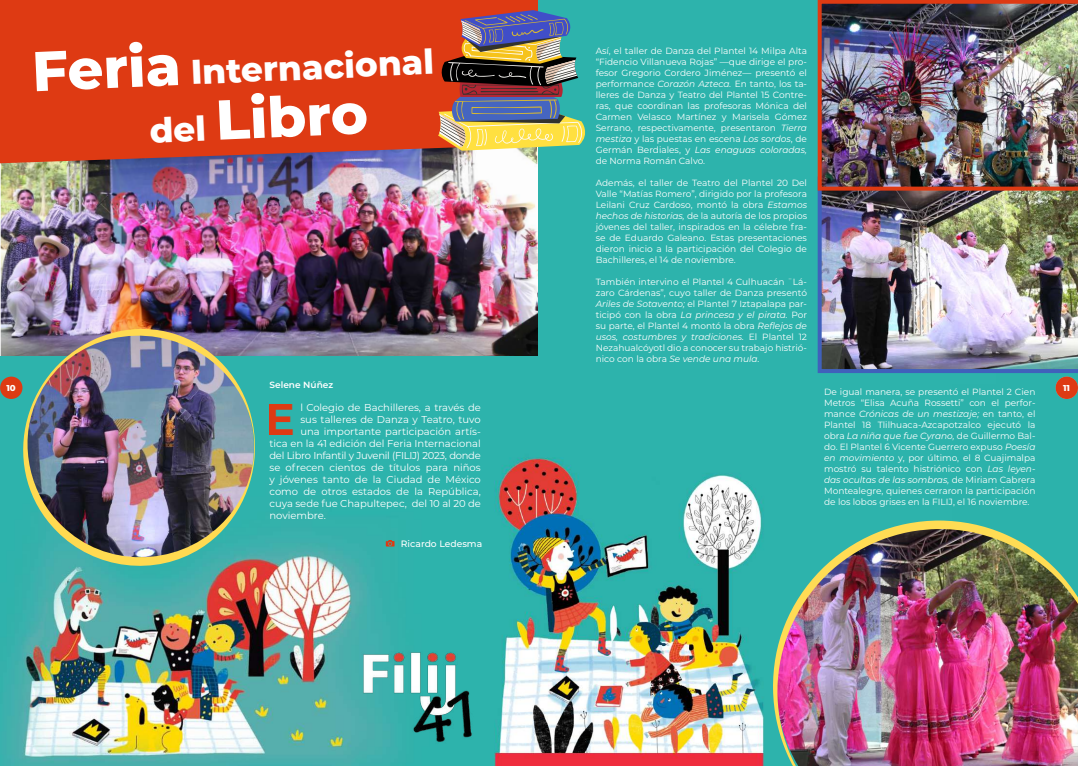
<style>
.page{position:relative;width:1078px;height:766px;background:#fff}
.page>*{position:absolute;margin:0;border:0;box-sizing:border-box;transform-origin:0 0}
.t1{font:800 55.9px "Montserrat";color:#fff}
.t2{font:700 44.3px "Montserrat";color:#de3a13}
.t3{font:800 34.2px "Montserrat";color:#fff}
.t4{font:10px "Montserrat";color:#fff}
.t5{font:10px "Montserrat";letter-spacing:-.03em;color:#fff}
.t6{font:500 9.2px "Montserrat";color:#fff}
.t7{font:9px/11px "Montserrat";color:#fff;text-align:justify}
.t8{font:600 9px "Montserrat";color:#fff}
.t9{font:800 8.6px "Montserrat";color:#fff}
.s1{font-style:italic}
</style>
<div class="page">
<div style="left:951px;top:373px;width:126px;height:147px;background:#2cb2ab"></div>
<img style="left:1px;top:163px;width:537px;height:193px">
<div style="left:0;top:0;width:539px;height:163px;background:#de3a13"></div>
<div style="left:539px;top:0;width:456px;height:384px;background:#2db3ac"></div>
<div style="left:1055px;top:376px;width:22px;height:23px;background:#de3a13;border-radius:50%"></div>
<img style="left:0;top:356px;width:539px;height:409px">
<img style="left:495px;top:366px;width:456px;height:399px">
<svg style="left:386px;top:540px;width:8px;height:6px"></svg>
<img style="left:817px;top:190px;width:260px;height:183px">
<img style="left:817px;top:0;width:260px;height:190px">
<img style="left:343px;top:626px;width:156px;height:136px">
<img style="left:772px;top:520px;width:305px;height:245px">
<img style="left:0;top:304px;width:255px;height:273px">
<div style="left:0;top:376px;width:22px;height:23px;background:#de3a13;border-radius:50%"></div>
<svg style="left:438px;top:10px;width:153px;height:141px;background:#847d6d"></svg>
<div style="left:150px;top:115px;width:54px;height:28px;background:#de3a13"></div>
<h1 class="t1" style="left:30px;top:31px;width:150px;rotate:-3deg">Feria</h1>
<h3 class="t3" style="left:190px;top:46px;width:245px;rotate:-2deg">Internacional</h3>
<h1 class="t1" style="left:213px;top:79px;width:154px;rotate:-3deg">Libro</h1>
<p class="t9" style="left:6px;top:381px;width:11px">10</p>
<p class="t8" style="left:269px;top:378px;width:65px">Selene Núñez</p>
<h2 class="t2" style="left:266px;top:387px;width:31px">E</h2>
<p class="t4" style="left:300px;top:400px;width:182px">l Colegio de Bachilleres, a través de</p>
<p class="t4" style="left:300px;top:412px;width:182px">sus talleres de Danza y Teatro, tuvo</p>
<p class="t4" style="left:300px;top:424px;width:182px">una importante participación artís-</p>
<p class="t4" style="left:269px;top:436px;width:213px">tica en la 41 edición del Feria Internacional</p>
<p class="t5" style="left:269px;top:448px;width:213px">del Libro Infantil y Juvenil (FILIJ) 2023, donde</p>
<p class="t4" style="left:269px;top:460px;width:213px">se ofrecen cientos de títulos para niños</p>
<p class="t4" style="left:269px;top:472px;width:213px">y jóvenes tanto de la Ciudad de México</p>
<p class="t4" style="left:269px;top:484px;width:213px">como de otros estados de la República,</p>
<p class="t4" style="left:269px;top:496px;width:213px">cuya sede fue Chapultepec, del 10 al 20 de</p>
<p class="t4" style="left:269px;top:508px;width:58px">noviembre.</p>
<p class="t6" style="left:401px;top:536px;width:83px">Ricardo Ledesma</p>
<p class="t7" style="left:595px;top:45px;width:213px">Así, el taller de Danza del Plantel 14 Milpa Alta “Fidencio Villanueva Rojas” —que dirige el pro&shy;fesor Gregorio Cordero Jiménez— presentó el performance <span class="s1">Corazón Azteca.</span> En tanto, los ta&shy;lleres de Danza y Teatro del Plantel 15 Contre&shy;ras, que coordinan las profesoras Mónica del Carmen Velasco Martínez y Marisela Gómez Serrano, respectivamente, presentaron <span class="s1">Tierra mestiza</span> y las puestas en escena <span class="s1">Los sordos</span>, de Germán Berdiales, y <span class="s1">Las enaguas coloradas, </span>de Norma Román Calvo.</p>
<p class="t7" style="left:595px;top:176px;width:213px">Además, el taller de Teatro del Plantel 20 Del Valle “Matías Romero”, dirigido por la profesora Leilani Cruz Cardoso, montó la obra <span class="s1">Estamos hechos de historias,</span> de la autoría de los propios jóvenes del taller, inspirados en la célebre fra&shy;se de Eduardo Galeano. Estas presentaciones dieron inicio a la participación del Colegio de Bachilleres, el 14 de noviembre.</p>
<p class="t7" style="left:595px;top:275px;width:213px">También intervino el Plantel 4 Culhuacán ¨Lá&shy;zaro Cárdenas”, cuyo taller de Danza presentó <span class="s1">Ariles de Sotavento;</span> el Plantel 7 Iztapalapa par&shy;ticipó con la obra <span class="s1">La princesa y el pirata.</span> Por su parte, el Plantel 4 montó la obra <span class="s1">Reflejos de usos, costumbres y tradiciones.</span> El Plantel 12<br>Nezahualcóyotl dio a conocer su trabajo histrió&shy;nico con la obra <span class="s1">Se vende una mula.</span></p>
<p class="t7" style="left:823px;top:386px;width:213px">De igual manera, se presentó el Plantel 2 Cien Metros “Elisa Acuña Rossetti” con el perfor&shy;mance <span class="s1">Crónicas de un mestizaje;</span> en tanto, el Plantel 18 Tlilhuaca-Azcapotzalco ejecutó la obra <span class="s1">La niña que fue Cyrano,</span> de Guillermo Bal&shy;do. El Plantel 6 Vicente Guerrero expuso <span class="s1">Poesía en movimiento</span> y, por último, el 8 Cuajimalpa mostró su talento histriónico con <span class="s1">Las leyen&shy;das ocultas de las sombras,</span> de Miriam Cabrera Montealegre, quienes cerraron la participación de los lobos grises en la FILIJ, el 16 noviembre.</p>
<p class="t9" style="left:1062px;top:381px;width:8px">11</p>
</div>
